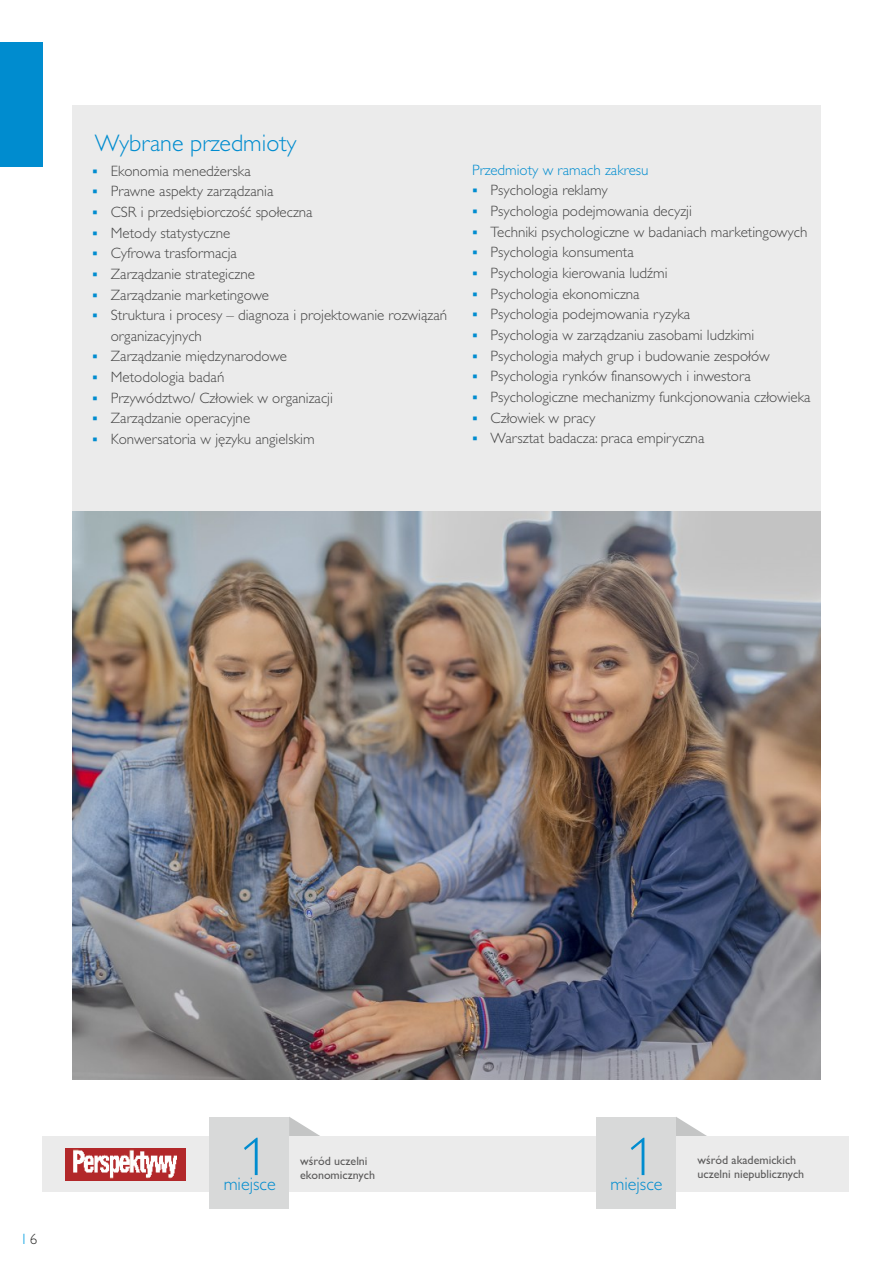
<style>
.page{position:relative;width:893px;height:1263px;background:#fff}
.page>*{position:absolute;margin:0;border:0;box-sizing:border-box;transform-origin:0 0}
.t1{font:300 54px "Gill Sans Alt One";color:#008ccf}
.t2{font:300 24px "Gill Sans Alt One";color:#008ccf}
.t3{font:300 18.15px "Gill Sans Alt One";color:#008ccf}
.t4{font:300 15px/20.7px "Gill Sans Alt One";color:#444}
.t5{font:300 15px "Gill Sans Alt One";color:#008ccf}
.t6{font:300 15px "Gill Sans Alt One";color:#009ee0}
.t7{font:12px/14px "Gill Sans";color:#5c5b5b}
.s1{color:#008ccf}
.s2{color:#2e2e2d}
</style>
<div class="page">
<div style="left:0;top:42px;width:43px;height:125px;background:#008ccf"></div>
<div style="left:72px;top:105px;width:748px;height:593px;background:#ebebeb"></div>
<img style="left:72px;top:512px;width:748px;height:568px">
<svg style="left:289px;top:1117px;width:31px;height:19px"></svg>
<svg style="left:676px;top:1117px;width:31px;height:19px"></svg>
<div style="left:43px;top:1136px;width:806px;height:56px;background:#ebebeb"></div>
<div style="left:210px;top:1117px;width:79px;height:91px;background:#d8d9d9"></div>
<div style="left:597px;top:1117px;width:79px;height:91px;background:#d8d9d9"></div>
<img style="left:65px;top:1148px;width:120px;height:32px">
<h2 class="t2" style="left:95px;top:134px;width:203px">Wybrane przedmioty</h2>
<p class="t4" style="left:92px;top:162px;width:160px"><span class="s1">▪</span> Ekonomia menedżerska</p>
<p class="t4" style="left:92px;top:182px;width:183px"><span class="s1">▪</span> Prawne aspekty zarządzania</p>
<p class="t4" style="left:92px;top:203px;width:222px"><span class="s1">▪</span> CSR i przedsiębiorczość społeczna</p>
<p class="t4" style="left:92px;top:224px;width:140px"><span class="s1">▪</span> Metody statystyczne</p>
<p class="t4" style="left:92px;top:244px;width:146px"><span class="s1">▪</span> Cyfrowa trasformacja</p>
<p class="t4" style="left:92px;top:265px;width:164px"><span class="s1">▪</span> Zarządzanie strategiczne</p>
<p class="t4" style="left:92px;top:286px;width:178px"><span class="s1">▪</span> Zarządzanie marketingowe</p>
<p class="t4" style="left:111px;top:306px;width:338px;text-indent:-19px"><span class="s1">▪</span> Struktura i procesy – diagnoza i projektowanie rozwiązań organizacyjnych</p>
<p class="t4" style="left:92px;top:348px;width:196px"><span class="s1">▪</span> Zarządzanie międzynarodowe</p>
<p class="t4" style="left:92px;top:368px;width:134px"><span class="s1">▪</span> Metodologia badań</p>
<p class="t4" style="left:92px;top:389px;width:242px"><span class="s1">▪</span> Przywództwo/ Człowiek w organizacji</p>
<p class="t4" style="left:92px;top:410px;width:159px"><span class="s1">▪</span> Zarządzanie operacyjne</p>
<p class="t4" style="left:92px;top:430px;width:224px"><span class="s1">▪</span> Konwersatoria w języku angielskim</p>
<p class="t5" style="left:472px;top:164px;width:178px">Przedmioty w ramach zakresu</p>
<p class="t4" style="left:472px;top:182px;width:137px"><span class="s1">▪</span> Psychologia reklamy</p>
<p class="t4" style="left:472px;top:202px;width:221px"><span class="s1">▪</span> Psychologia podejmowania decyzji</p>
<p class="t4" style="left:472px;top:223px;width:337px"><span class="s1">▪</span> Techniki psychologiczne w badaniach marketingowych</p>
<p class="t4" style="left:472px;top:243px;width:163px"><span class="s1">▪</span> Psychologia konsumenta</p>
<p class="t4" style="left:472px;top:264px;width:197px"><span class="s1">▪</span> Psychologia kierowania ludźmi</p>
<p class="t4" style="left:472px;top:285px;width:169px"><span class="s1">▪</span> Psychologia ekonomiczna</p>
<p class="t4" style="left:472px;top:305px;width:220px"><span class="s1">▪</span> Psychologia podejmowania ryzyka</p>
<p class="t4" style="left:472px;top:326px;width:284px"><span class="s1">▪</span> Psychologia w zarządzaniu zasobami ludzkimi</p>
<p class="t4" style="left:472px;top:347px;width:299px"><span class="s1">▪</span> Psychologia małych grup i budowanie zespołów</p>
<p class="t4" style="left:472px;top:367px;width:280px"><span class="s1">▪</span> Psychologia rynków finansowych i inwestora</p>
<p class="t4" style="left:472px;top:388px;width:340px"><span class="s1">▪</span> Psychologiczne mechanizmy funkcjonowania człowieka</p>
<p class="t4" style="left:472px;top:409px;width:125px"><span class="s1">▪</span> Człowiek w pracy</p>
<p class="t4" style="left:472px;top:429px;width:234px"><span class="s1">▪</span> Warsztat badacza: praca empiryczna</p>
<p class="t6" style="left:22px;top:1233px;width:16px">I <span class="s2">6</span></p>
<h1 class="t1" style="left:241px;top:1138px;width:28px">1</h1>
<h1 class="t1" style="left:628px;top:1138px;width:28px">1</h1>
<p class="t7" style="left:300px;top:1156px;width:76px">wśród uczelni ekonomicznych</p>
<p class="t3" style="left:224px;top:1177px;width:54px">miejsce</p>
<p class="t3" style="left:610px;top:1178px;width:54px">miejsce</p>
<p class="t7" style="left:697px;top:1154px;width:108px">wśród akademickich uczelni niepublicznych</p>
</div>
